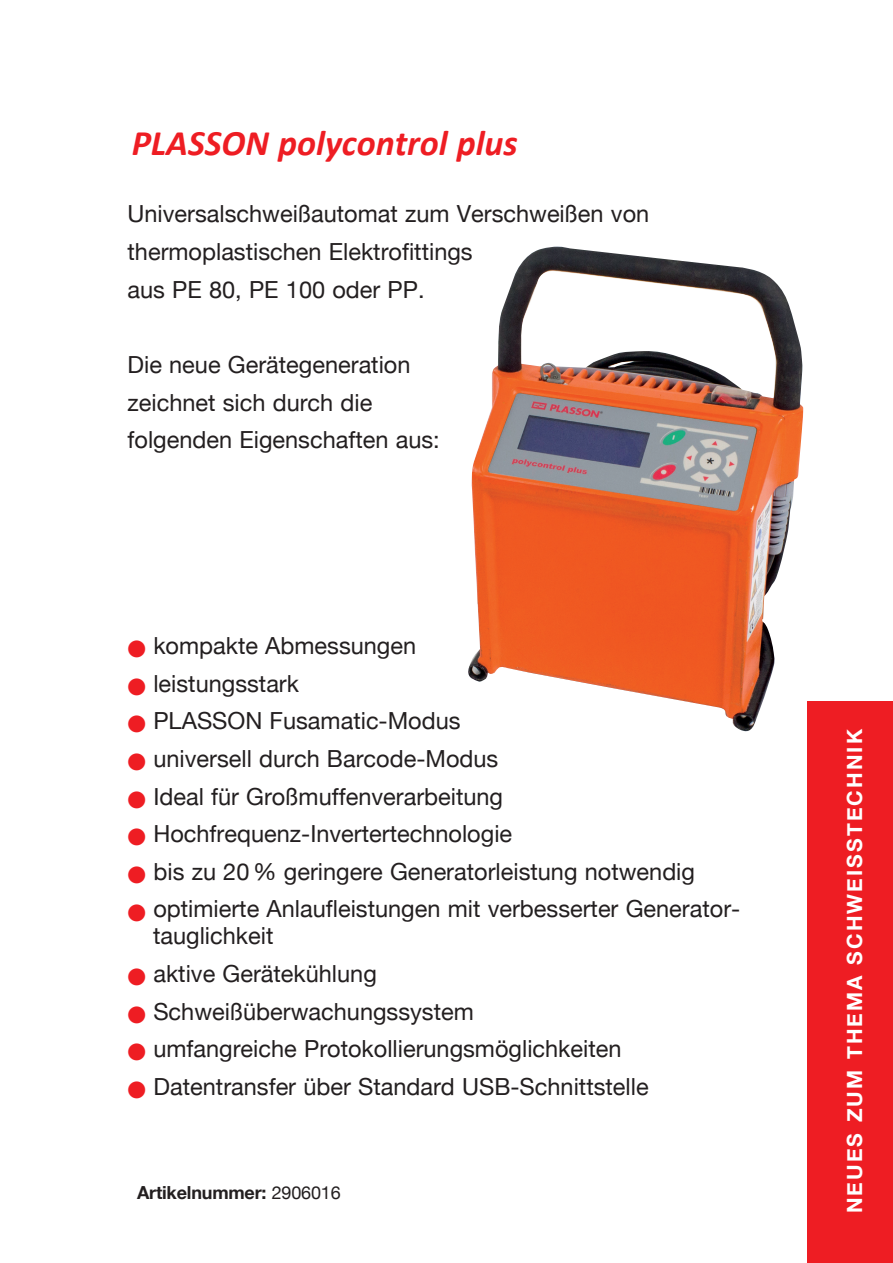
<style>
.page{position:relative;width:893px;height:1263px;background:#fff}
.page>*{position:absolute;margin:0;border:0;box-sizing:border-box;transform-origin:0 0}
.t1{font:italic 700 36px "Calibri";color:#ee1d23}
.t2{font:23.55px/37.7px "Helvetica Neue";color:#231f20}
.t3{font:700 21px "Helvetica Neue";letter-spacing:.1em;color:#fff}
.t4{font:700 18px "Helvetica Neue";letter-spacing:-.01em;color:#231f20}
.s1{color:#ee1d23}
.s2{font-weight:400}
</style>
<div class="page">
<div style="left:808px;top:702px;width:85px;height:561px;background:#ee1d23"></div>
<img style="left:468px;top:247px;width:335px;height:485px">
<h1 class="t1" style="left:132px;top:120px;width:387px">PLASSON polycontrol plus</h1>
<p class="t2" style="left:128px;top:197px;width:523px">Universalschweißautomat zum Verschweißen von thermoplastischen Elektrofittings<br>aus PE 80, PE 100 oder PP.</p>
<p class="t2" style="left:128px;top:347px;width:314px">Die neue Gerätegeneration zeichnet sich durch die folgenden Eigenschaften aus:</p>
<p class="t2" style="left:128px;top:628px;width:290px"><span class="s1">●</span> kompakte Abmessungen</p>
<p class="t2" style="left:128px;top:666px;width:173px"><span class="s1">●</span> leistungsstark</p>
<p class="t2" style="left:128px;top:703px;width:335px"><span class="s1">●</span> PLASSON Fusamatic-Modus</p>
<p class="t2" style="left:128px;top:741px;width:372px"><span class="s1">●</span> universell durch Barcode-Modus</p>
<p class="t2" style="left:128px;top:779px;width:377px"><span class="s1">●</span> Ideal für Großmuffenverarbeitung</p>
<p class="t2" style="left:128px;top:816px;width:386px"><span class="s1">●</span> Hochfrequenz-Invertertechnologie</p>
<p class="t2" style="left:128px;top:854px;width:569px"><span class="s1">●</span> bis zu 20% geringere Generatorleistung notwendig</p>
<p class="t2" style="left:153px;top:897px;width:589px;line-height:27px;text-indent:-26px"><span class="s1">●</span> optimierte Anlaufleistungen mit verbesserter Generator&shy;tauglichkeit</p>
<p class="t2" style="left:128px;top:956px;width:251px"><span class="s1">●</span> aktive Gerätekühlung</p>
<p class="t2" style="left:128px;top:994px;width:348px"><span class="s1">●</span> Schweißüberwachungssystem</p>
<p class="t2" style="left:128px;top:1031px;width:495px"><span class="s1">●</span> umfangreiche Protokollierungsmöglichkeiten</p>
<p class="t2" style="left:128px;top:1069px;width:523px"><span class="s1">●</span> Datentransfer über Standard USB-Schnittstelle</p>
<p class="t4" style="left:137px;top:1178px;width:205px">Artikelnummer: <span class="s2">2906016</span></p>
<p class="t3" style="left:838px;top:1213px;width:486px;rotate:-90deg">NEUES ZUM THEMA SCHWEISSTECHNIK</p>
</div>
